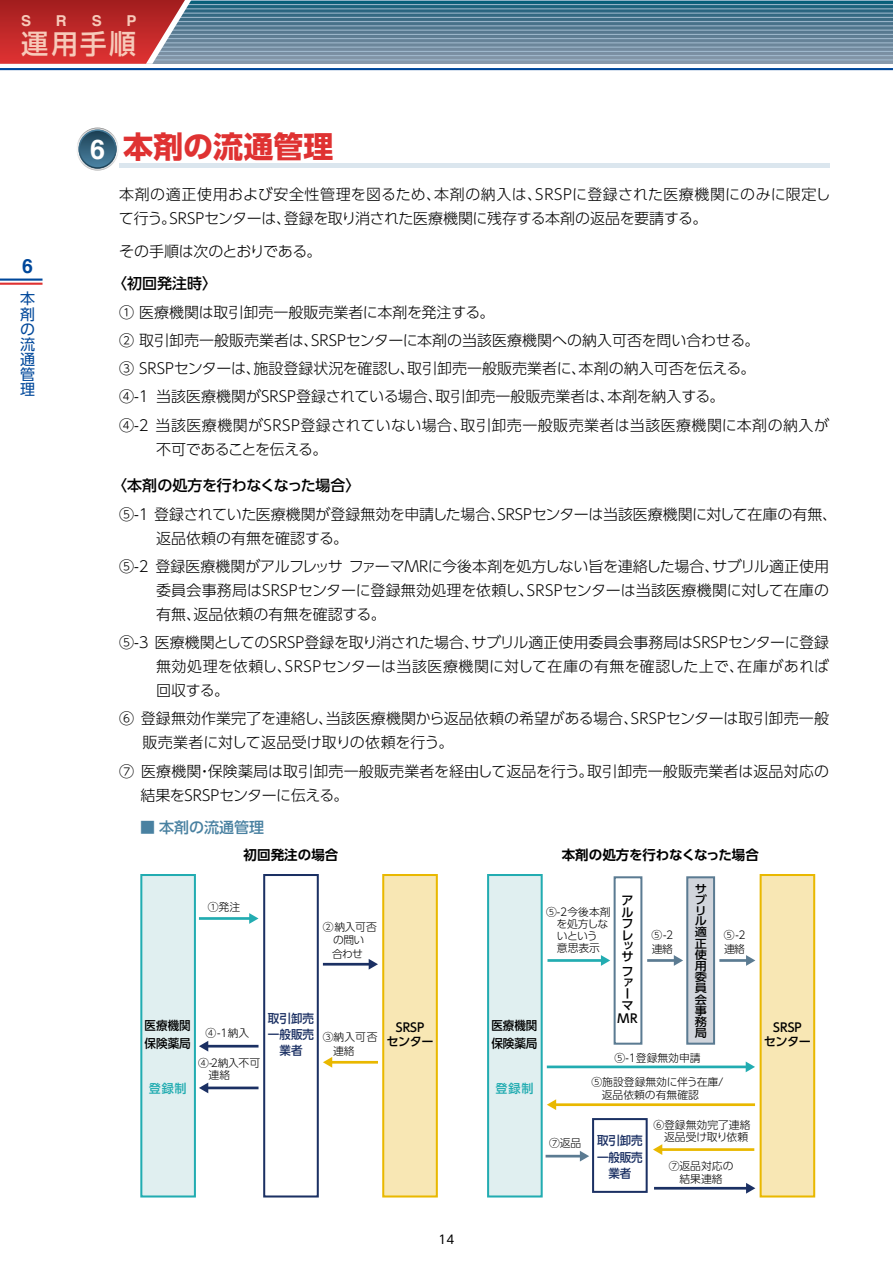
<style>
.page{position:relative;width:893px;height:1263px;background:#fff}
.page>*{position:absolute;margin:0;border:0;box-sizing:border-box;transform-origin:0 0}
.t1{font:700 30px "UD Shin Go Pro";color:#df3232}
.t2{font:500 27px "UD Shin Go Pro";color:#f7caba}
.t3{font:700 27px "Helvetica";color:#fff}
.t4{font:700 19.5px "Helvetica";color:#00489b}
.t5{font:300 15px/24px "UD Shin Go Pro";color:#000}
.t6{font:500 15px "UD Shin Go Pro";letter-spacing:-.005em;color:#000}
.t7{font:300 15px "UD Shin Go Pro";letter-spacing:-.02em;color:#000}
.t8{font:300 15px "UD Shin Go Pro";letter-spacing:-.035em;color:#000}
.t9{font:500 15px "UD Shin Go Pro";color:#4981a1}
.t10{font:15px/15px "UD Shin Go Pro";color:#00489b;text-align:justify}
.t11{font:700 15px "Helvetica";color:#f7caba}
.t12{font:700 13.5px "UD Shin Go Pro De";color:#000}
.t13{font:500 12.15px/11.6px "UD Shin Go Pro";color:#000;text-align:center}
.t14{font:500 12.15px/16.2px "UD Shin Go Pro";letter-spacing:-.005em;color:#1b3063;text-align:center;scale:.95 1}
.t15{font:500 12.15px/18.9px "UD Shin Go Pro";color:#000;scale:.95 1}
.t16{font:500 12.15px "UD Shin Go Pro";letter-spacing:.06em;color:#22acb1}
.t17{font:12px "UD Shin Go Pro";color:#000}
.t18{font:500 11.25px/11.1px "UD Shin Go Pro";color:#000;scale:1.09 1}
.t19{font:300 10.8px/12.1px "UD Shin Go Pro";color:#000}
.t20{font:300 10.8px/13.5px "UD Shin Go Pro";letter-spacing:-.05em;color:#000}
</style>
<div class="page">
<svg style="left:191px;top:1px;width:702px;height:63px;background:#5a8096"></svg>
<hr style="left:0;top:68px;width:893px;height:2px;background:#00489b">
<hr style="left:0;top:4px;width:893px;height:1px;background:#a4bdd1">
<hr style="left:0;top:0;width:893px;height:1px;background:#a4bdd1">
<hr style="left:0;top:9px;width:893px;height:1px;background:#a4bdd1">
<hr style="left:0;top:13px;width:893px;height:1px;background:#a4bdd1">
<hr style="left:0;top:17px;width:893px;height:1px;background:#a4bdd1">
<hr style="left:0;top:21px;width:893px;height:1px;background:#a4bdd1">
<hr style="left:0;top:26px;width:893px;height:1px;background:#a4bdd1">
<hr style="left:0;top:30px;width:893px;height:1px;background:#a4bdd1">
<hr style="left:0;top:34px;width:893px;height:1px;background:#a4bdd1">
<hr style="left:0;top:38px;width:893px;height:1px;background:#a4bdd1">
<hr style="left:0;top:43px;width:893px;height:1px;background:#a4bdd1">
<hr style="left:0;top:47px;width:893px;height:1px;background:#a4bdd1">
<hr style="left:0;top:51px;width:893px;height:1px;background:#a4bdd1">
<hr style="left:0;top:55px;width:893px;height:1px;background:#a4bdd1">
<hr style="left:0;top:60px;width:893px;height:1px;background:#a4bdd1">
<svg style="left:0;top:0;width:191px;height:64px;background:#ba393c"></svg>
<hr style="left:0;top:283px;width:43px;height:2px;background:#df3232">
<hr style="left:0;top:279px;width:43px;height:2px;background:#00489b">
<hr style="left:119px;top:164px;width:710px;height:4px;background:#dbe6ee">
<svg style="left:77px;top:128px;width:41px;height:43px"></svg>
<div style="left:141px;top:875px;width:54px;height:321px;background:#e0eff0"></div>
<div style="left:140px;top:874px;width:56px;height:323px;border:2px solid #22acb1"></div>
<div style="left:383px;top:875px;width:54px;height:321px;background:#f8e7b4"></div>
<div style="left:382px;top:874px;width:56px;height:323px;border:2px solid #e9b800"></div>
<div style="left:263px;top:874px;width:56px;height:323px;border:2px solid #1b3063"></div>
<hr style="left:199px;top:917px;width:52px;height:3px;background:#22acb1">
<svg style="left:249px;top:913px;width:9px;height:11px"></svg>
<hr style="left:207px;top:1086px;width:51px;height:3px;background:#1b3063">
<svg style="left:199px;top:1082px;width:9px;height:11px"></svg>
<hr style="left:207px;top:1045px;width:51px;height:2px;background:#1b3063">
<svg style="left:199px;top:1041px;width:9px;height:10px"></svg>
<hr style="left:331px;top:1061px;width:47px;height:2px;background:#e9b800">
<svg style="left:323px;top:1057px;width:9px;height:11px"></svg>
<hr style="left:323px;top:963px;width:47px;height:2px;background:#1b3063">
<svg style="left:369px;top:959px;width:9px;height:10px"></svg>
<div style="left:488px;top:875px;width:54px;height:321px;background:#e0eff0"></div>
<div style="left:487px;top:874px;width:56px;height:323px;border:2px solid #22acb1"></div>
<div style="left:761px;top:875px;width:53px;height:321px;background:#f8e7b4"></div>
<div style="left:760px;top:874px;width:55px;height:323px;border:2px solid #e9b800"></div>
<div style="left:614px;top:876px;width:28px;height:169px;border:2px solid #5b7b92"></div>
<hr style="left:555px;top:1103px;width:200px;height:3px;background:#e9b800">
<svg style="left:547px;top:1099px;width:9px;height:11px"></svg>
<hr style="left:547px;top:1065px;width:200px;height:3px;background:#22acb1">
<svg style="left:746px;top:1061px;width:9px;height:11px"></svg>
<hr style="left:661px;top:1148px;width:93px;height:3px;background:#e9b800">
<svg style="left:653px;top:1144px;width:9px;height:11px"></svg>
<hr style="left:654px;top:1187px;width:94px;height:2px;background:#1b3063">
<svg style="left:746px;top:1183px;width:9px;height:10px"></svg>
<hr style="left:546px;top:1155px;width:35px;height:2px;background:#5b7b92">
<svg style="left:580px;top:1151px;width:9px;height:10px"></svg>
<hr style="left:547px;top:959px;width:55px;height:3px;background:#22acb1">
<svg style="left:601px;top:955px;width:9px;height:11px"></svg>
<hr style="left:719px;top:959px;width:29px;height:3px;background:#5b7b92">
<svg style="left:746px;top:955px;width:9px;height:11px"></svg>
<hr style="left:647px;top:959px;width:28px;height:3px;background:#5b7b92">
<svg style="left:674px;top:955px;width:9px;height:11px"></svg>
<div style="left:592px;top:1118px;width:56px;height:75px;border:2px solid #1b3063"></div>
<div style="left:687px;top:877px;width:27px;height:167px;background:#d1d5dc"></div>
<div style="left:686px;top:876px;width:29px;height:169px;border:2px solid #5b7b92"></div>
<p class="t11" style="left:21px;top:9px;width:12px">S</p>
<p class="t11" style="left:56px;top:9px;width:12px">R</p>
<p class="t11" style="left:92px;top:9px;width:12px">S</p>
<p class="t11" style="left:127px;top:9px;width:12px">P</p>
<h2 class="t2" style="left:21px;top:22px;width:116px">運用手順</h2>
<h3 class="t4" style="left:22px;top:250px;width:12px">6</h3>
<p class="t10" style="left:20px;top:291px;width:16px">本剤の流通管理</p>
<h2 class="t3" style="left:90px;top:127px;width:17px">6</h2>
<h1 class="t1" style="left:123px;top:122px;width:212px">本剤の流通管理</h1>
<p class="t5" style="left:119px;top:182px;width:713px">本剤の適正使用および安全性管理を図るため、本剤の納入は、SRSPに登録された医療機関にのみに限定して行う。SRSPセンターは、登録を取り消された医療機関に残存する本剤の返品を要請する。</p>
<p class="t7" style="left:119px;top:239px;width:204px">その手順は次のとおりである。</p>
<p class="t6" style="left:112px;top:271px;width:107px">〈初回発注時〉</p>
<p class="t5" style="left:119px;top:297px;width:711px;line-height:28.2px">① 医療機関は取引卸売一般販売業者に本剤を発注する。<br>② 取引卸売一般販売業者は、SRSPセンターに本剤の当該医療機関への納入可否を問い合わせる。<br>③ SRSPセンターは、施設登録状況を確認し、取引卸売一般販売業者に、本剤の納入可否を伝える。<br>④-1 当該医療機関がSRSP登録されている場合、取引卸売一般販売業者は、本剤を納入する。<br>④-2 当該医療機関がSRSP登録されていない場合、取引卸売一般販売業者は当該医療機関に本剤の納入が</p>
<p class="t8" style="left:156px;top:437px;width:173px">不可であることを伝える。</p>
<p class="t6" style="left:112px;top:473px;width:250px">〈本剤の処方を行わなくなった場合〉</p>
<p class="t5" style="left:156px;top:501px;width:683px;text-indent:-37px">⑤-1 登録されていた医療機関が登録無効を申請した場合、SRSPセンターは当該医療機関に対して在庫の有無、返品依頼の有無を確認する。</p>
<p class="t5" style="left:156px;top:554px;width:675px;text-align:justify;text-indent:-37px">⑤-2 登録医療機関がアルフレッサファーマMRに今後本剤を処方しない旨を連絡した場合、サブリル適正使用委員会事務局はSRSPセンターに登録無効処理を依頼し、SRSPセンターは当該医療機関に対して在庫の有無、返品依頼の有無を確認する。</p>
<p class="t5" style="left:156px;top:630px;width:675px;text-align:justify;text-indent:-37px">⑤-3 医療機関としてのSRSP登録を取り消された場合、サブリル適正使用委員会事務局はSRSPセンターに登録無効処理を依頼し、SRSPセンターは当該医療機関に対して在庫の有無を確認した上で、在庫があれば回収する。</p>
<p class="t5" style="left:142px;top:706px;width:688px;text-indent:-23px">⑥ 登録無効作業完了を連絡し、当該医療機関から返品依頼の希望がある場合、SRSPセンターは取引卸売一般販売業者に対して返品受け取りの依頼を行う。</p>
<p class="t5" style="left:140px;top:758px;width:690px;text-indent:-21px">⑦ 医療機関・保険薬局は取引卸売一般販売業者を経由して返品を行う。取引卸売一般販売業者は返品対応の結果をSRSPセンターに伝える。</p>
<p class="t9" style="left:140px;top:815px;width:125px">■ 本剤の流通管理</p>
<p class="t12" style="left:244px;top:844px;width:96px">初回発注の場合</p>
<p class="t12" style="left:562px;top:844px;width:199px">本剤の処方を行わなくなった場合</p>
<p class="t19" style="left:208px;top:900px;width:34px">①発注</p>
<p class="t20" style="left:323px;top:919px;width:55px">②納入可否　の問い</p>
<p class="t19" style="left:332px;top:947px;width:32px">合わせ</p>
<p class="t14" style="left:268px;top:1010px;width:50px">取引卸売一般販売業者</p>
<p class="t15" style="left:145px;top:1015px;width:50px">医療機関保険薬局</p>
<p class="t13" style="left:387px;top:1019px;width:49px;line-height:14.9px">SRSP<br>センター</p>
<p class="t19" style="left:205px;top:1026px;width:46px">④-1納入</p>
<p class="t19" style="left:208px;top:1056px;width:53px;text-indent:-10px">④-2納入不可連絡</p>
<p class="t19" style="left:333px;top:1030px;width:46px;line-height:13.5px;text-indent:-10px">③納入可否連絡</p>
<p class="t16" style="left:149px;top:1079px;width:39px">登録制</p>
<p class="t18" style="left:695px;top:882px;width:13px">サブリル適正使用委員会事務局</p>
<p class="t13" style="left:621px;top:894px;width:13px;text-align:justify">アルフレ</p>
<p class="t13" style="left:621px;top:940px;width:13px;line-height:10.8px;text-align:left">ッサ</p>
<p class="t13" style="left:621px;top:966px;width:13px;line-height:10.8px;text-align:justify">ファー</p>
<p class="t13" style="left:618px;top:998px;width:22px;line-height:13.4px">マ<br>MR</p>
<p class="t19" style="left:546px;top:905px;width:66px">⑤-2今後本剤　を処方しな　いという　意思表示</p>
<p class="t19" style="left:724px;top:928px;width:23px;line-height:13.5px">⑤-2連絡</p>
<p class="t19" style="left:651px;top:928px;width:23px;line-height:13.5px">⑤-2連絡</p>
<p class="t15" style="left:491px;top:1015px;width:50px">医療機関保険薬局</p>
<p class="t13" style="left:764px;top:1019px;width:49px;line-height:14.9px">SRSP<br>センター</p>
<p class="t19" style="left:602px;top:1076px;width:123px;text-indent:-10px">⑤施設登録無効に伴う在庫/返品依頼の有無確認</p>
<p class="t19" style="left:614px;top:1051px;width:88px">⑤-1登録無効申請</p>
<p class="t16" style="left:496px;top:1079px;width:39px">登録制</p>
<p class="t19" style="left:549px;top:1136px;width:34px">⑦返品</p>
<p class="t14" style="left:597px;top:1132px;width:50px">取引卸売一般販売業者</p>
<p class="t19" style="left:653px;top:1118px;width:99px">⑥登録無効完了連絡　返品受け取り依頼</p>
<p class="t19" style="left:669px;top:1158px;width:66px;line-height:13.5px">⑦返品対応の　結果連絡</p>
<p class="t17" style="left:439px;top:1230px;width:17px">14</p>
</div>
